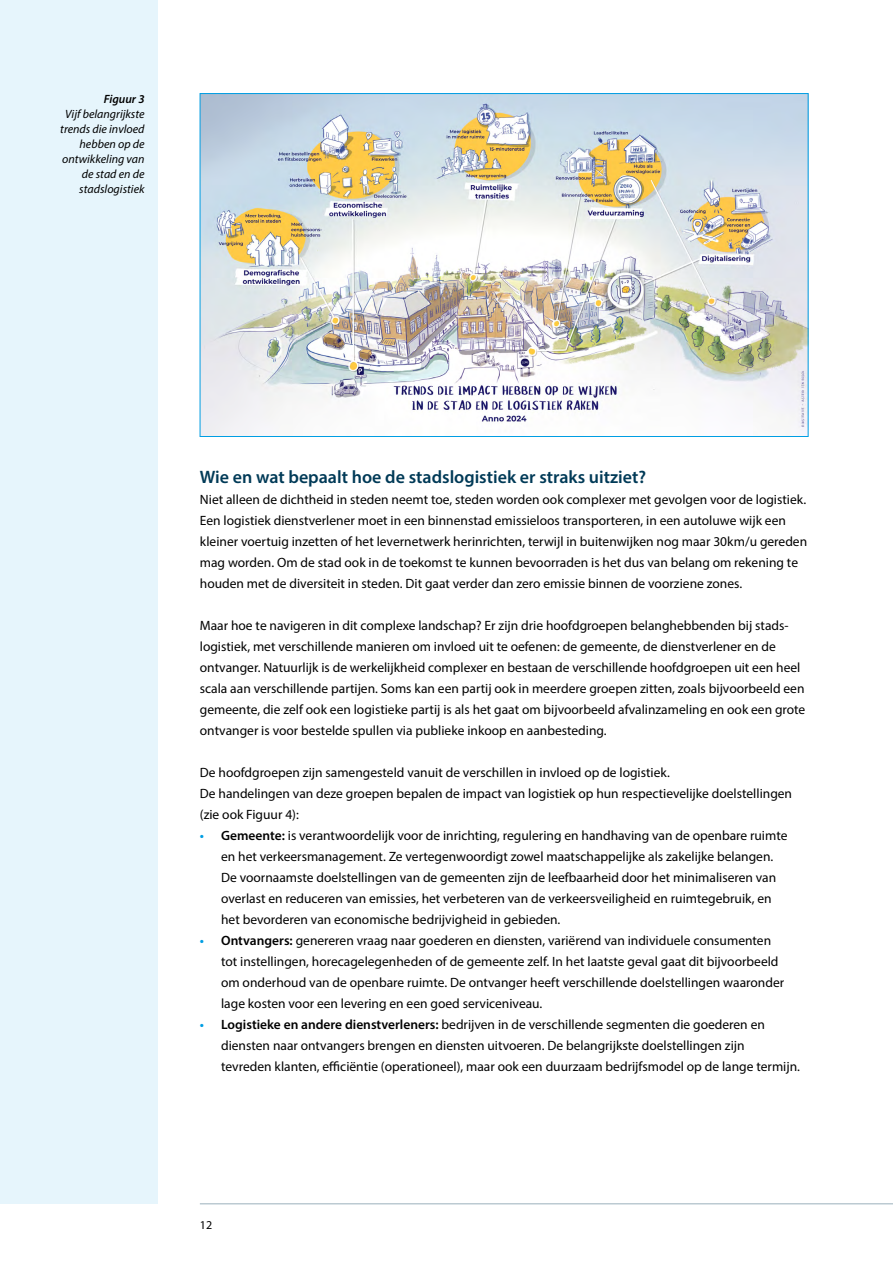
<style>
.page{position:relative;width:893px;height:1263px;background:#fff}
.page>*{position:absolute;margin:0;border:0;box-sizing:border-box;transform-origin:0 0}
.t1{font:600 18px "Myriad Pro";color:#013a57}
.t2{font:13.5px/21px "Myriad Pro";color:#000}
.t3{font:italic 12px/15px "Myriad Pro";color:#000;text-align:right}
.t4{font:italic 600 12px "Myriad Pro";color:#000}
.t5{font:12px "Myriad Pro";color:#000}
.s1{font-weight:600;color:#009ee3}
.s2{font-weight:600}
</style>
<div class="page">
<div style="left:0;top:0;width:157px;height:1203px;background:#e6f5fc"></div>
<hr style="left:200px;top:1203px;width:693px;height:1px;background:#9ab0bc">
<img style="left:202px;top:95px;width:604px;height:340px">
<p class="t4" style="left:104px;top:91px;width:42px">Figuur 3</p>
<p class="t3" style="left:60px;top:106px;width:86px">Vijf belangrijkste trends die invloed hebben op de ontwikkeling van de stad en de stadslogistiek</p>
<h1 class="t1" style="left:200px;top:465px;width:448px">Wie en wat bepaalt hoe de stadslogistiek er straks uitziet?</h1>
<p class="t2" style="left:200px;top:488px;width:609px">Niet alleen de dichtheid in steden neemt toe, steden worden ook complexer met gevolgen voor de logistiek.<br>Een logistiek dienstverlener moet in een binnenstad emissieloos transporteren, in een autoluwe wijk een kleiner voertuig inzetten of het levernetwerk herinrichten, terwijl in buitenwijken nog maar 30km/u gereden mag worden. Om de stad ook in de toekomst te kunnen bevoorraden is het dus van belang om rekening te houden met de diversiteit in steden. Dit gaat verder dan zero emissie binnen de voorziene zones.</p>
<p class="t2" style="left:200px;top:614px;width:607px">Maar hoe te navigeren in dit complexe landschap? Er zijn drie hoofdgroepen belanghebbenden bij stads&shy;logistiek, met verschillende manieren om invloed uit te oefenen: de gemeente, de dienstverlener en de ontvanger. Natuurlijk is de werkelijkheid complexer en bestaan de verschillende hoofdgroepen uit een heel scala aan verschillende partijen. Soms kan een partij ook in meerdere groepen zitten, zoals bijvoorbeeld een gemeente, die zelf ook een logistieke partij is als het gaat om bijvoorbeeld afvalinzameling en ook een grote ontvanger is voor bestelde spullen via publieke inkoop en aanbesteding.</p>
<p class="t2" style="left:200px;top:761px;width:594px">De hoofdgroepen zijn samengesteld vanuit de verschillen in invloed op de logistiek.<br>De handelingen van deze groepen bepalen de impact van logistiek op hun respectievelijke doelstellingen (zie ook Figuur 4):</p>
<p class="t2" style="left:221px;top:824px;width:568px;text-indent:-21px"><span class="s1">•</span> <span class="s2">Gemeente:</span> is verantwoordelijk voor de inrichting, regulering en handhaving van de openbare ruimte en het verkeersmanagement. Ze vertegenwoordigt zowel maatschappelijke als zakelijke belangen.<br>De voornaamste doelstellingen van de gemeenten zijn de leefbaarheid door het minimaliseren van overlast en reduceren van emissies, het verbeteren van de verkeersveiligheid en ruimtegebruik, en het bevorderen van economische bedrijvigheid in gebieden.</p>
<p class="t2" style="left:221px;top:929px;width:565px;text-indent:-21px"><span class="s1">•</span> <span class="s2">Ontvangers:</span> genereren vraag naar goederen en diensten, variërend van individuele consumenten tot instellingen, horecagelegenheden of de gemeente zelf. In het laatste geval gaat dit bijvoorbeeld om onderhoud van de openbare ruimte. De ontvanger heeft verschillende doelstellingen waaronder lage kosten voor een levering en een goed serviceniveau.</p>
<p class="t2" style="left:221px;top:1013px;width:580px;text-indent:-21px"><span class="s1">•</span> <span class="s2">Logistieke en andere dienstverleners:</span> bedrijven in de verschillende segmenten die goederen en diensten naar ontvangers brengen en diensten uitvoeren. De belangrijkste doelstellingen zijn<br>tevreden klanten, efficiëntie (operationeel), maar ook een duurzaam bedrijfsmodel op de lange termijn.</p>
<p class="t5" style="left:200px;top:1218px;width:14px">12</p>
</div>
